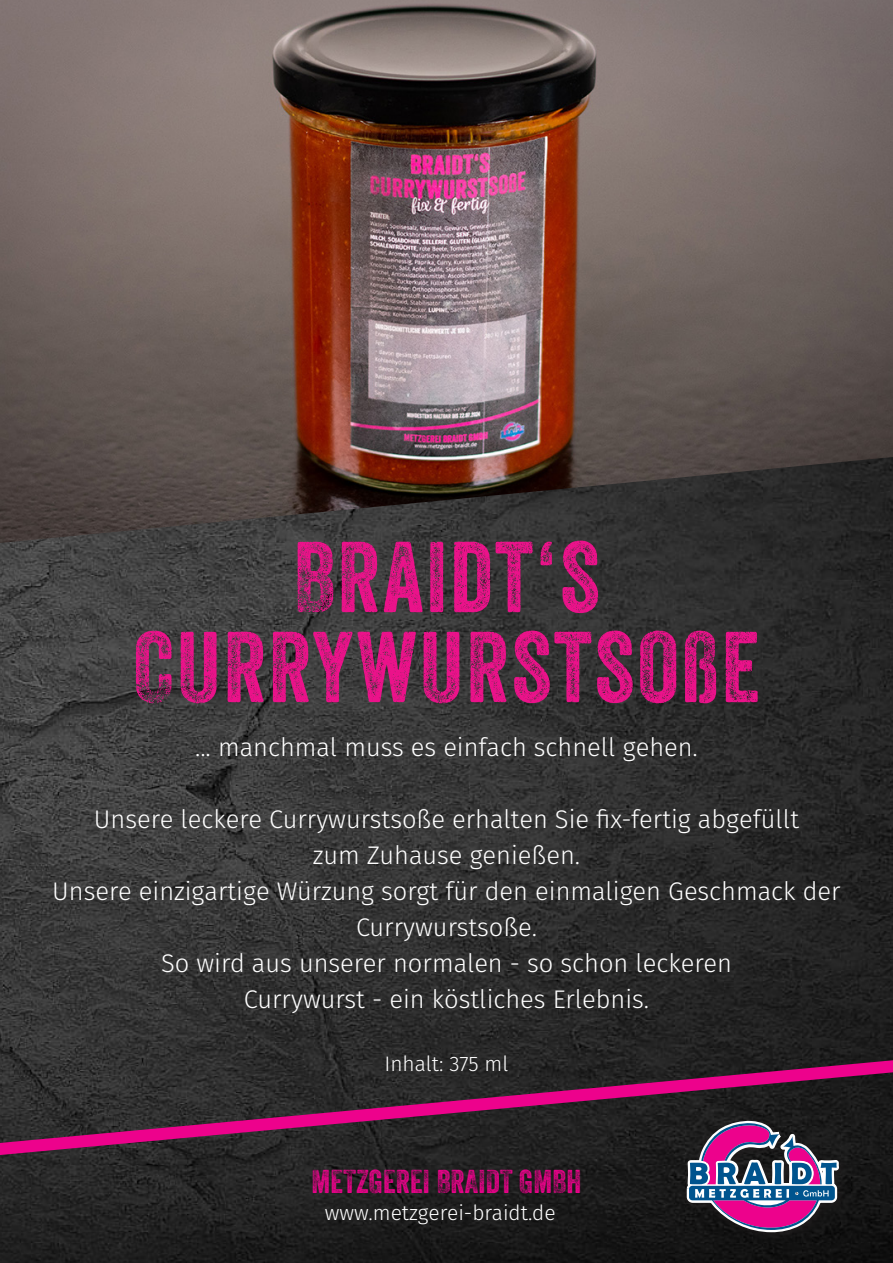
<style>
.page{position:relative;width:893px;height:1263px;background:#fff}
.page>*{position:absolute;margin:0;border:0;box-sizing:border-box;transform-origin:0 0}
.t1{font:97.2px/90px "Veneer Three";letter-spacing:.025em;color:#eb128a;text-align:center}
.t2{font:32.1px "Veneer Three";letter-spacing:.005em;color:#ed028c}
.t3{font:300 25.5px/36px "Fira Sans";color:#fff;text-align:center}
.t4{font:300 21px "Fira Sans";color:#fff}
</style>
<div class="page">
<img style="left:0;top:543px;width:893px;height:720px">
<div style="left:682px;top:1116px;width:167px;height:126px;background:#141414"></div>
<svg style="left:684px;top:941px;width:158px;height:322px;background:#1e1e1e"></svg>
<svg style="left:689px;top:1185px;width:148px;height:45px"></svg>
<img style="left:0;top:0;width:893px;height:543px">
<svg style="left:0;top:1030px;width:893px;height:155px;background:#3a2634"></svg>
<p class="t1" style="left:133px;top:531px;width:628px">BRAIDT‘S<br>CURRYWURSTSOßE</p>
<p class="t3" style="left:195px;top:729px;width:504px">... manchmal muss es einfach schnell gehen.</p>
<p class="t3" style="left:52px;top:801px;width:790px">Unsere leckere Currywurstsoße erhalten Sie fix-fertig abgefüllt<br>zum Zuhause genießen.<br>Unsere einzigartige Würzung sorgt für den einmaligen Geschmack der Currywurstsoße.<br>So wird aus unserer normalen - so schon leckeren<br>Currywurst - ein köstliches Erlebnis.</p>
<p class="t4" style="left:384px;top:1049px;width:126px">Inhalt: 375 ml</p>
<p class="t2" style="left:312px;top:1162px;width:271px">METZGEREI BRAIDT GMBH</p>
<p class="t4" style="left:325px;top:1198px;width:232px">www.metzgerei-braidt.de</p>
</div>
